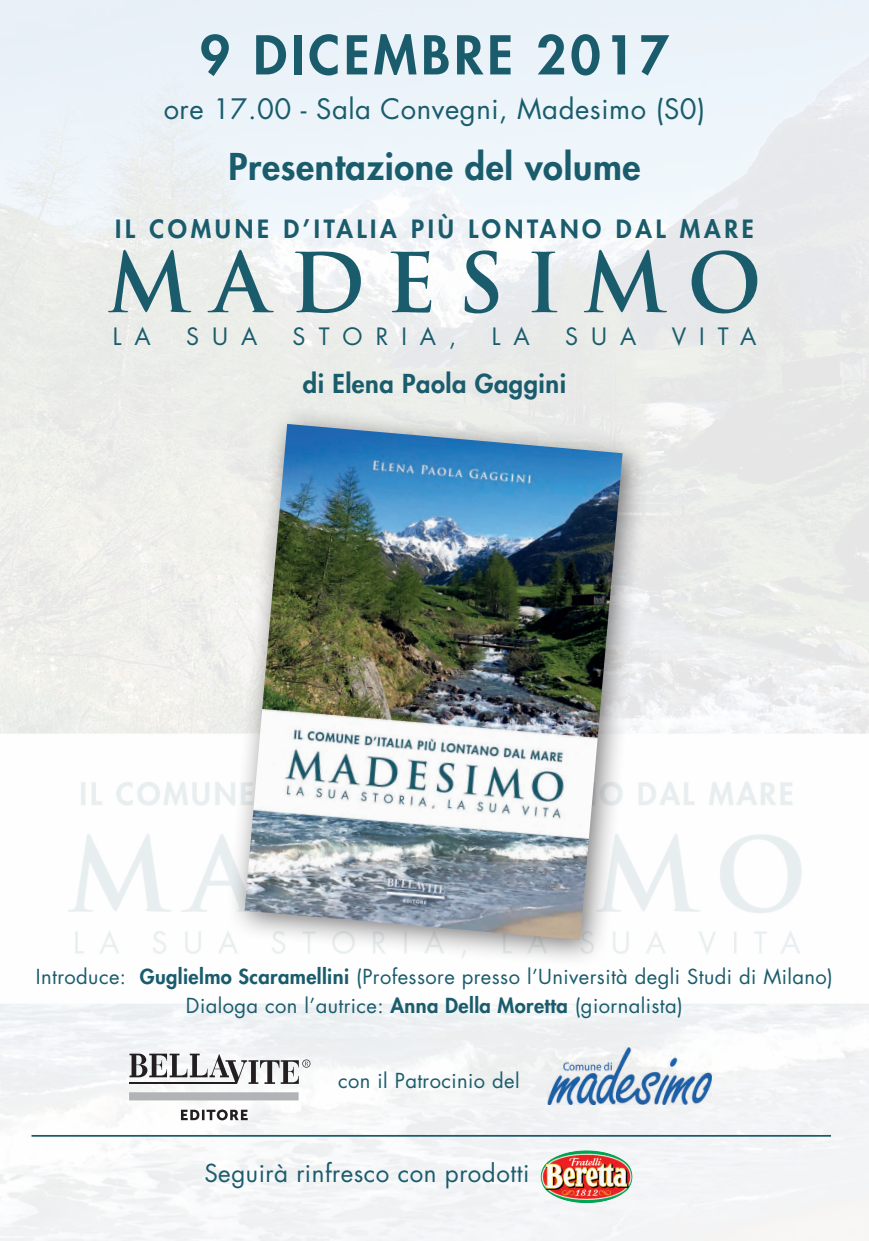
<style>
.page{position:relative;width:869px;height:1241px;background:#fff}
.page>*{position:absolute;margin:0;border:0;box-sizing:border-box;transform-origin:0 0}
.t1{font:700 80.33px "Trajan Pro";letter-spacing:.26em;color:#1a5c6c}
.t2{font:800 51.98px "Futura Std";letter-spacing:.08em;color:#1a5c6c}
.t3{font:800 35.88px "Futura Std";letter-spacing:.02em;color:#1a5c6c}
.t4{font:27.39px "Futura Std";letter-spacing:.02em;color:#1a5c6c}
.t5{font:800 25.38px "Futura Std";letter-spacing:.02em;color:#1a5c6c}
.t6{font:800 24.5px "Futura Std";letter-spacing:.15em;color:#1a5c6c}
.t7{font:24.15px "Futura Std";letter-spacing:.02em;color:#1a5c6c}
.t8{font:23.28px "Futura Std";letter-spacing:.56em;color:#1a5c6c}
.t9{font:20.12px/28.9px "Futura Std";letter-spacing:.02em;color:#1a5c6c;text-align:center}
.s1{font-weight:800}
</style>
<div class="page">
<img style="left:0;top:0;width:868px;height:1240px">
<div style="left:227px;top:406px;width:423px;height:561px;background:#231f20;opacity:.6"></div>
<img style="left:244px;top:424px;width:378px;height:515px">
<div style="left:129px;top:1092px;width:169px;height:8px;background:#b2b3b7"></div>
<svg style="left:129px;top:1053px;width:181px;height:30px"></svg>
<hr style="left:129px;top:1081px;width:107px;height:2px;background:#231f20">
<svg style="left:181px;top:1109px;width:66px;height:11px"></svg>
<img style="left:547px;top:1047px;width:164px;height:56px">
<img style="left:534px;top:1141px;width:102px;height:68px">
<hr style="left:32px;top:1134px;width:798px;height:2px;background:#1a5c6c">
<h2 class="t2" style="left:200px;top:22px;width:470px">9 DICEMBRE 2017</h2>
<h3 class="t4" style="left:164px;top:91px;width:543px">ore 17.00 - Sala Convegni, Madesimo (S0)</h3>
<h3 class="t3" style="left:228px;top:144px;width:413px">Presentazione del volume</h3>
<p class="t6" style="left:115px;top:213px;width:639px">IL COMUNE D’ITALIA PIÙ LONTANO DAL MARE</p>
<h1 class="t1" style="left:107px;top:233px;width:656px">MADESIMO</h1>
<p class="t8" style="left:113px;top:321px;width:39px">L A</p>
<p class="t8" style="left:186px;top:321px;width:73px">SUA</p>
<p class="t8" style="left:292px;top:321px;width:165px">STORIA,</p>
<p class="t8" style="left:491px;top:321px;width:39px">L A</p>
<p class="t8" style="left:565px;top:321px;width:73px">SUA</p>
<p class="t8" style="left:671px;top:321px;width:86px">VITA</p>
<p class="t5" style="left:303px;top:368px;width:265px">di Elena Paola Gaggini</p>
<p class="t9" style="left:36px;top:962px;width:798px">Introduce: <span class="s1">Guglielmo Scaramellini</span> (Professore presso l’Università degli Studi di Milano)<br>Dialoga con l’autrice: <span class="s1">Anna Della Moretta</span> (giornalista)</p>
<p class="t9" style="left:338px;top:1065px;width:183px">con il Patrocinio del</p>
<p class="t7" style="left:204px;top:1157px;width:326px">Seguirà rinfresco con prodotti</p>
</div>
